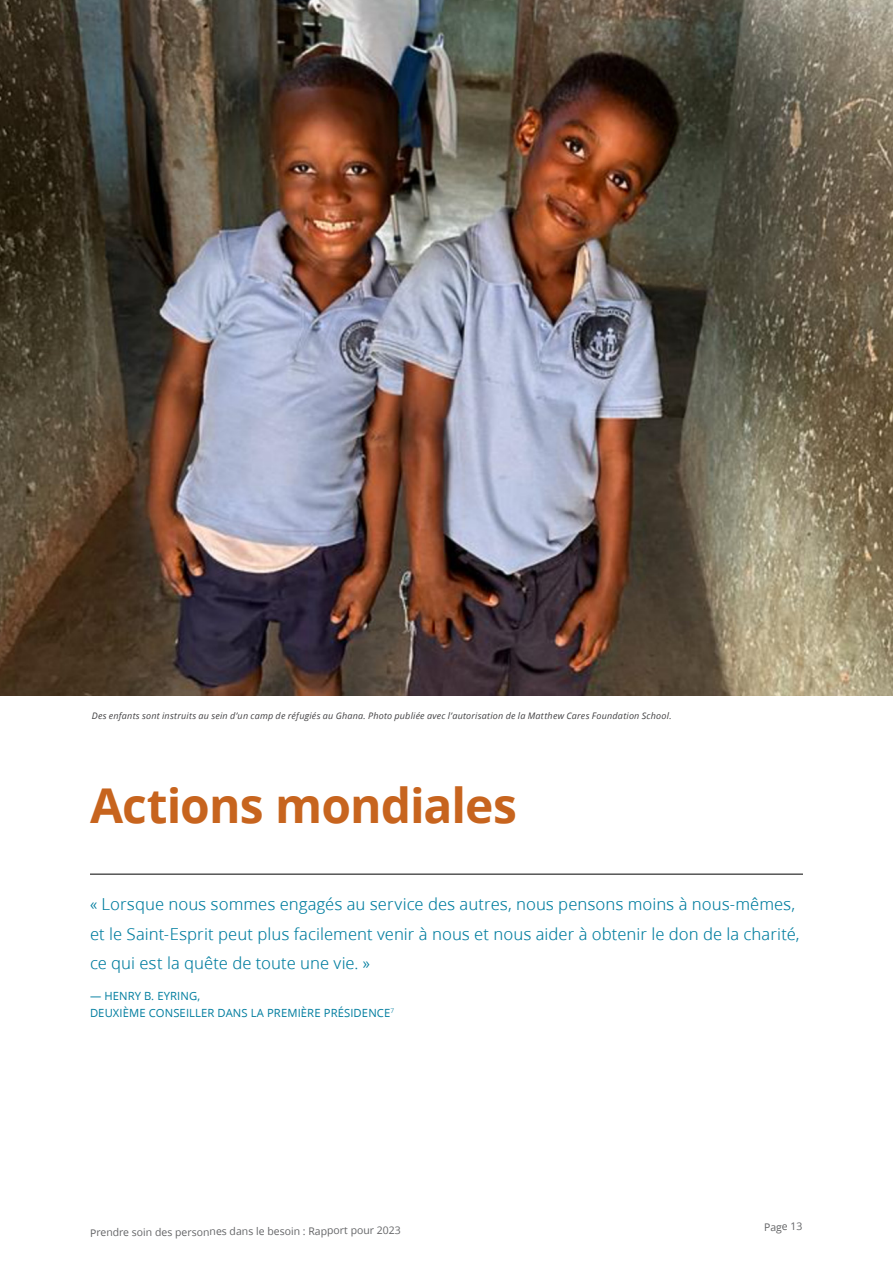
<style>
.page{position:relative;width:893px;height:1263px;background:#fff}
.page>*{position:absolute;margin:0;border:0;box-sizing:border-box;transform-origin:0 0}
.para_SectionHead{font:700 48px "Zoramlds Lat";letter-spacing:-.02em;color:#c7641e}
.para_QuotewithRuleSectionDividers{font:16.5px/29.2px "Zoramlds Lat";color:#007d9f}
.para_LargeQuotesBy-LineBlue{font:11.25px/16.5px "Zoramlds Lat";letter-spacing:.01em;color:#007d9f}
.t1{font:10.5px "Zoramlds Lat";color:#636466}
.para_Caption{font:italic 9px "Zoramlds Lat";letter-spacing:.025em;color:#414042}
</style>
<div class="page">
<img style="left:0;top:0;width:893px;height:695px">
<hr style="left:90px;top:874px;width:713px;height:1px;background:#000">
<p class="para_Caption" style="left:92px;top:709px;width:581px">Des enfants sont instruits au sein d’un camp de réfugiés au Ghana. Photo publiée avec l’autorisation de la Matthew Cares Foundation School.</p>
<p class="para_SectionHead" style="left:90px;top:769px;width:429px">Actions mondiales</p>
<p class="para_QuotewithRuleSectionDividers" style="left:90px;top:890px;width:711px">« Lorsque nous sommes engagés au service des autres, nous pensons moins à nous-mêmes, et le Saint-Esprit peut plus facilement venir à nous et nous aider à obtenir le don de la charité, ce qui est la quête de toute une vie. »</p>
<p class="para_LargeQuotesBy-LineBlue" style="left:90px;top:988px;width:306px">— HENRY B. EYRING,<br>DEUXIÈME CONSEILLER DANS LA PREMIÈRE PRÉSIDENCE<sup>7</sup></p>
<p class="t1" style="left:90px;top:1226px;width:312px;rotate:-1deg">Prendre soin des personnes dans le besoin : Rapport pour 2023</p>
<p class="t1" style="left:764px;top:1219px;width:40px;rotate:-1deg">Page 13</p>
</div>
